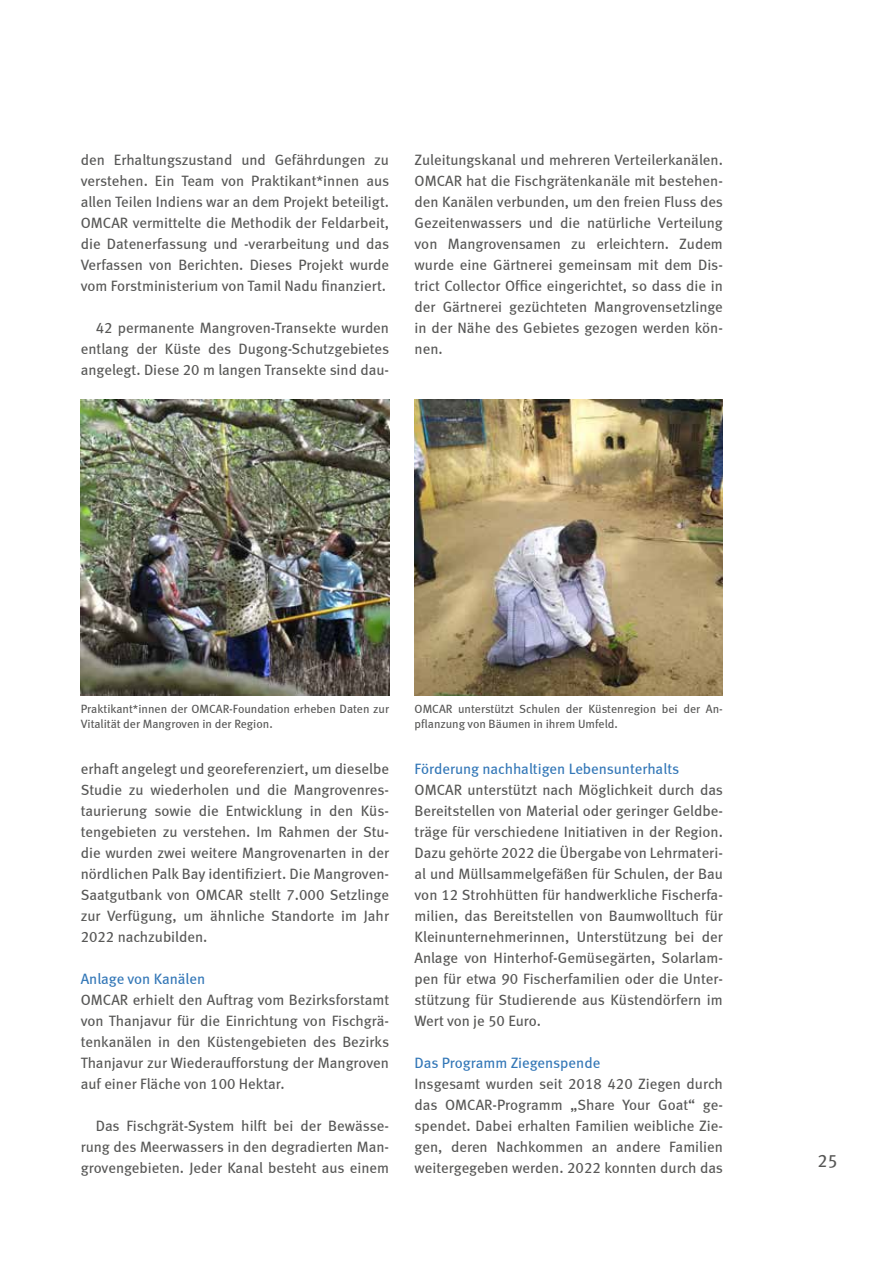
<style>
.page{position:relative;width:893px;height:1263px;background:#fff}
.page>*{position:absolute;margin:0;border:0;box-sizing:border-box;transform-origin:0 0}
.t1{font:18px "Meta Book LF";color:#575756}
.t2{font:15px/21px "Meta Book LF";color:#575756;text-align:justify}
.t3{font:15px "Meta Book LF";color:#3377b7}
.t4{font:12px/15px "Meta Book LF";color:#575756}
</style>
<div class="page">
<img style="left:415px;top:400px;width:308px;height:295px">
<img style="left:81px;top:400px;width:308px;height:295px">
<p class="t2" style="left:81px;top:149px;width:310px">den Erhaltungszustand und Gefährdungen zu verstehen. Ein Team von Praktikant*innen aus allen Teilen Indiens war an dem Projekt beteiligt.<br>OMCAR vermittelte die Methodik der Feldarbeit, die Datenerfassung und -verarbeitung und das Verfassen von Berichten. Dieses Projekt wurde vom Forstministerium von Tamil Nadu finanziert.</p>
<p class="t2" style="left:81px;top:317px;width:310px;text-indent:15px">42 permanente Mangroven-Transekte wurden entlang der Küste des Dugong-Schutzgebietes angelegt. Diese 20 m langen Transekte sind dau-</p>
<p class="t2" style="left:415px;top:149px;width:310px">Zuleitungskanal und mehreren Verteilerkanälen.<br>OMCAR hat die Fischgrätenkanäle mit bestehen&shy;den Kanälen verbunden, um den freien Fluss des Gezeitenwassers und die natürliche Verteilung von Mangrovensamen zu erleichtern. Zudem wurde eine Gärtnerei gemeinsam mit dem Dis&shy;trict Collector Office eingerichtet, so dass die in der Gärtnerei gezüchteten Mangrovensetzlinge in der Nähe des Gebietes gezogen werden kön&shy;nen.</p>
<p class="t4" style="left:81px;top:701px;width:310px">Praktikant*innen der OMCAR-Foundation erheben Daten zur<br>Vitalität der Mangroven in der Region.</p>
<p class="t2" style="left:81px;top:758px;width:310px">erhaft angelegt und georeferenziert, um dieselbe Studie zu wiederholen und die Mangrovenres&shy;taurierung sowie die Entwicklung in den Küs&shy;tengebieten zu verstehen. Im Rahmen der Stu&shy;die wurden zwei weitere Mangrovenarten in der nördlichen Palk Bay identifiziert. Die Mangroven-Saatgutbank von OMCAR stellt 7.000 Setzlinge zur Verfügung, um ähnliche Standorte im Jahr 2022 nachzubilden.</p>
<p class="t3" style="left:81px;top:970px;width:126px">Anlage von Kanälen</p>
<p class="t2" style="left:81px;top:989px;width:310px">OMCAR erhielt den Auftrag vom Bezirksforstamt von Thanjavur für die Einrichtung von Fischgrä&shy;tenkanälen in den Küstengebieten des Bezirks Thanjavur zur Wiederaufforstung der Mangroven auf einer Fläche von 100 Hektar.</p>
<p class="t2" style="left:81px;top:1115px;width:310px;text-indent:15px">Das Fischgrät-System hilft bei der Bewässe&shy;rung des Meerwassers in den degradierten Man&shy;grovengebieten. Jeder Kanal besteht aus einem</p>
<p class="t4" style="left:415px;top:701px;width:310px">OMCAR unterstützt Schulen der Küstenregion bei der An&shy;pflanzung von Bäumen in ihrem Umfeld.</p>
<p class="t3" style="left:415px;top:760px;width:266px">Förderung nachhaltigen Lebensunterhalts</p>
<p class="t2" style="left:415px;top:779px;width:310px">OMCAR unterstützt nach Möglichkeit durch das Bereitstellen von Material oder geringer Geldbe&shy;träge für verschiedene Initiativen in der Region.<br>Dazu gehörte 2022 die Übergabe von Lehrmateri&shy;al und Müllsammelgefäßen für Schulen, der Bau von 12 Strohhütten für handwerkliche Fischerfa&shy;milien, das Bereitstellen von Baumwolltuch für Kleinunternehmerinnen, Unterstützung bei der Anlage von Hinterhof-Gemüsegärten, Solarlam&shy;pen für etwa 90 Fischerfamilien oder die Unter&shy;stützung für Studierende aus Küstendörfern im Wert von je 50 Euro.</p>
<p class="t3" style="left:415px;top:1054px;width:187px">Das Programm Ziegenspende</p>
<p class="t2" style="left:415px;top:1073px;width:310px">Insgesamt wurden seit 2018 420 Ziegen durch das OMCAR-Programm „Share Your Goat“ ge&shy;spendet. Dabei erhalten Familien weibliche Zie&shy;gen, deren Nachkommen an andere Familien weitergegeben werden. 2022 konnten durch das</p>
<p class="t1" style="left:817px;top:1150px;width:22px">25</p>
</div>
